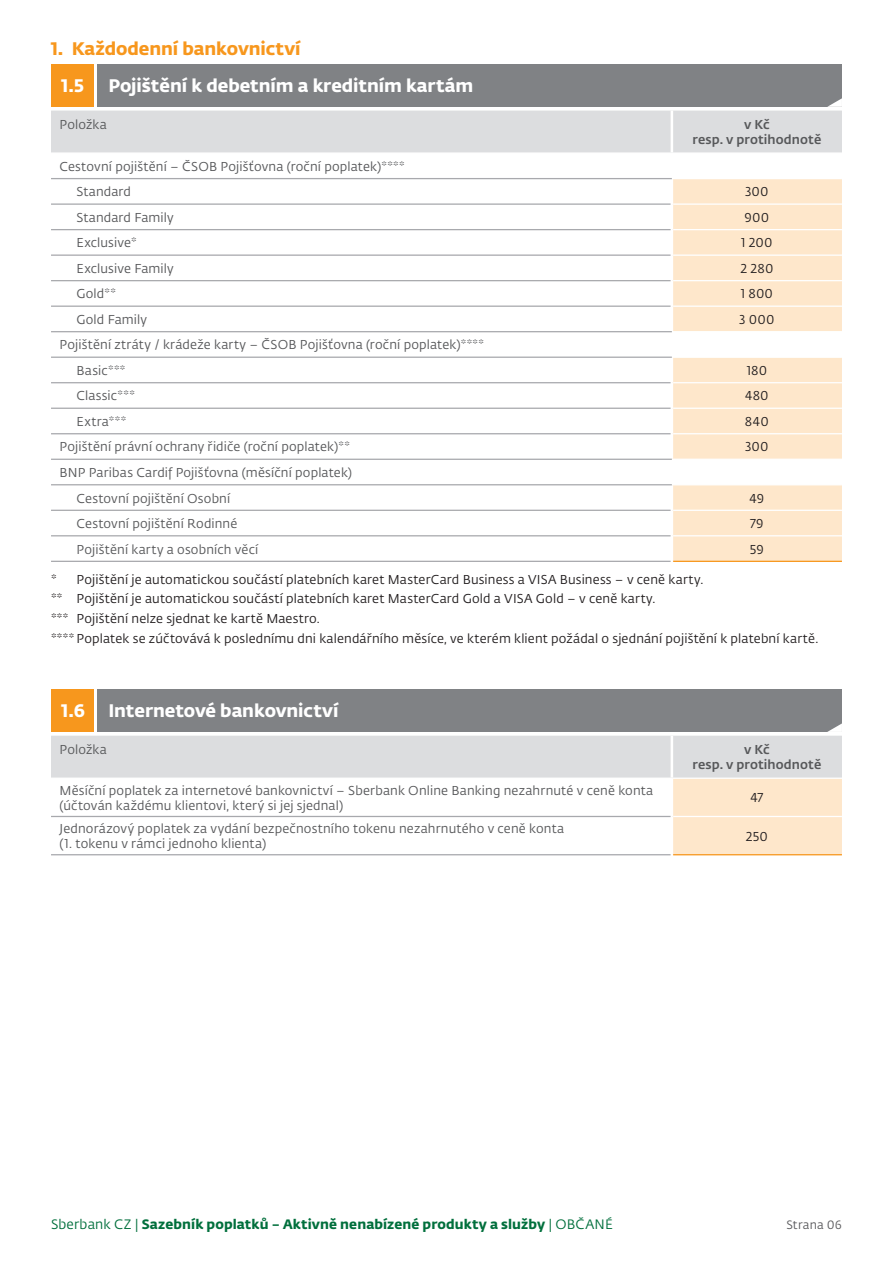
<style>
.page{position:relative;width:893px;height:1263px;background:#fff}
.page>*{position:absolute;margin:0;border:0;box-sizing:border-box;transform-origin:0 0}
.t1{font:18px "Fedra Sans Pro Bold LF";letter-spacing:-.005em;color:#fff}
.t2{font:18px "Fedra Sans Pro Bold LF";letter-spacing:-.005em;color:#f7971d}
.t3{font:13.5px "Fedra Sans Pro Bold LF";letter-spacing:.01em;color:#006f3c}
.t4{font:12.75px/15.3px "Fedra Sans Pro Book LF";letter-spacing:.01em;color:#57585a}
.t5{font:12.75px "Fedra Sans Pro Book LF";letter-spacing:.01em;color:#231f20}
.t6{font:12.75px "Fedra Sans Pro Medium LF";letter-spacing:.01em;color:#57585a}
.t7{font:12px "Fedra Sans Pro Book LF";letter-spacing:.015em;color:#5a5a5d}
.s1{font-family:"Fedra Sans Pro Book LF"}
</style>
<div class="page">
<div style="left:98px;top:689px;width:744px;height:42px;background:#808285"></div>
<div style="left:51px;top:689px;width:43px;height:42px;background:#f7971d"></div>
<svg style="left:51px;top:723px;width:791px;height:133px"></svg>
<hr style="left:51px;top:777px;width:621px;height:2px;background:#fff">
<hr style="left:672px;top:777px;width:170px;height:2px;background:#fff">
<hr style="left:673px;top:816px;width:169px;height:1px;background:#fff">
<hr style="left:673px;top:854px;width:169px;height:1px;background:#f7971d">
<hr style="left:51px;top:816px;width:620px;height:1px;background:#a8a9ad">
<hr style="left:51px;top:854px;width:620px;height:1px;background:#a8a9ad">
<div style="left:98px;top:64px;width:744px;height:42px;background:#808285"></div>
<div style="left:51px;top:64px;width:43px;height:42px;background:#f7971d"></div>
<svg style="left:51px;top:98px;width:791px;height:54px"></svg>
<svg style="left:51px;top:179px;width:621px;height:382px"></svg>
<svg style="left:673px;top:179px;width:169px;height:382px;background:#feead2"></svg>
<hr style="left:671px;top:111px;width:2px;height:41px;background:#fff">
<hr style="left:672px;top:331px;width:170px;height:1px;background:#fff">
<hr style="left:672px;top:459px;width:170px;height:1px;background:#fff">
<hr style="left:671px;top:179px;width:2px;height:25px;background:#fff">
<hr style="left:671px;top:204px;width:2px;height:26px;background:#fff">
<hr style="left:671px;top:230px;width:2px;height:25px;background:#fff">
<hr style="left:671px;top:255px;width:2px;height:26px;background:#fff">
<hr style="left:671px;top:281px;width:2px;height:25px;background:#fff">
<hr style="left:671px;top:306px;width:2px;height:25px;background:#fff">
<hr style="left:671px;top:358px;width:2px;height:25px;background:#fff">
<hr style="left:671px;top:383px;width:2px;height:25px;background:#fff">
<hr style="left:671px;top:408px;width:2px;height:26px;background:#fff">
<hr style="left:671px;top:434px;width:2px;height:25px;background:#fff">
<hr style="left:671px;top:485px;width:2px;height:25px;background:#fff">
<hr style="left:671px;top:510px;width:2px;height:26px;background:#fff">
<hr style="left:671px;top:536px;width:2px;height:25px;background:#fff">
<hr style="left:673px;top:203px;width:169px;height:2px;background:#fff">
<hr style="left:673px;top:229px;width:169px;height:1px;background:#fff">
<hr style="left:673px;top:254px;width:169px;height:2px;background:#fff">
<hr style="left:673px;top:280px;width:169px;height:1px;background:#fff">
<hr style="left:673px;top:306px;width:169px;height:1px;background:#fff">
<hr style="left:672px;top:357px;width:170px;height:1px;background:#fff">
<hr style="left:673px;top:382px;width:169px;height:1px;background:#fff">
<hr style="left:673px;top:408px;width:169px;height:1px;background:#fff">
<hr style="left:673px;top:433px;width:169px;height:1px;background:#fff">
<hr style="left:672px;top:484px;width:170px;height:1px;background:#fff">
<hr style="left:673px;top:510px;width:169px;height:1px;background:#fff">
<hr style="left:673px;top:535px;width:169px;height:1px;background:#fff">
<hr style="left:51px;top:178px;width:621px;height:1px;background:#a8a9ad">
<hr style="left:51px;top:203px;width:620px;height:2px;background:#a8a9ad">
<hr style="left:51px;top:229px;width:620px;height:1px;background:#a8a9ad">
<hr style="left:51px;top:254px;width:620px;height:2px;background:#a8a9ad">
<hr style="left:51px;top:280px;width:620px;height:1px;background:#a8a9ad">
<hr style="left:51px;top:306px;width:620px;height:1px;background:#a8a9ad">
<hr style="left:51px;top:331px;width:621px;height:1px;background:#a8a9ad">
<hr style="left:51px;top:459px;width:621px;height:1px;background:#a8a9ad">
<hr style="left:51px;top:357px;width:621px;height:1px;background:#a8a9ad">
<hr style="left:51px;top:382px;width:620px;height:1px;background:#a8a9ad">
<hr style="left:51px;top:408px;width:620px;height:1px;background:#a8a9ad">
<hr style="left:51px;top:433px;width:620px;height:1px;background:#a8a9ad">
<hr style="left:51px;top:484px;width:621px;height:1px;background:#a8a9ad">
<hr style="left:51px;top:510px;width:620px;height:1px;background:#a8a9ad">
<hr style="left:51px;top:535px;width:620px;height:1px;background:#a8a9ad">
<hr style="left:51px;top:561px;width:620px;height:1px;background:#a8a9ad">
<hr style="left:673px;top:561px;width:169px;height:1px;background:#f7971d">
<p class="t2" style="left:51px;top:35px;width:251px">1. Každodenní bankovnictví</p>
<p class="t1" style="left:62px;top:71px;width:24px">1.5</p>
<p class="t1" style="left:108px;top:71px;width:366px">Pojištění k debetním a kreditním kartám</p>
<p class="t4" style="left:60px;top:116px;width:49px">Položka</p>
<p class="t6" style="left:744px;top:115px;width:27px">v Kč</p>
<p class="t6" style="left:692px;top:130px;width:130px">resp. v protihodnotě</p>
<p class="t4" style="left:60px;top:158px;width:347px">Cestovní pojištění – ČSOB Pojišťovna (roční poplatek)****</p>
<p class="t4" style="left:77px;top:184px;width:56px">Standard</p>
<p class="t5" style="left:745px;top:183px;width:25px">300</p>
<p class="t4" style="left:77px;top:209px;width:99px">Standard Family</p>
<p class="t5" style="left:745px;top:208px;width:26px">900</p>
<p class="t4" style="left:77px;top:235px;width:62px">Exclusive*</p>
<p class="t5" style="left:741px;top:234px;width:33px">1 200</p>
<p class="t4" style="left:77px;top:260px;width:99px">Exclusive Family</p>
<p class="t5" style="left:740px;top:259px;width:35px">2 280</p>
<p class="t4" style="left:77px;top:286px;width:41px">Gold**</p>
<p class="t5" style="left:741px;top:285px;width:34px">1 800</p>
<p class="t4" style="left:77px;top:311px;width:72px">Gold Family</p>
<p class="t5" style="left:739px;top:311px;width:37px">3 000</p>
<p class="t4" style="left:60px;top:337px;width:426px">Pojištění ztráty / krádeže karty – ČSOB Pojišťovna (roční poplatek)****</p>
<p class="t4" style="left:77px;top:362px;width:50px">Basic***</p>
<p class="t5" style="left:747px;top:362px;width:22px">180</p>
<p class="t4" style="left:77px;top:388px;width:60px">Classic***</p>
<p class="t5" style="left:745px;top:387px;width:25px">480</p>
<p class="t4" style="left:77px;top:413px;width:51px">Extra***</p>
<p class="t5" style="left:745px;top:413px;width:25px">840</p>
<p class="t4" style="left:60px;top:439px;width:292px">Pojištění právní ochrany řidiče (roční poplatek)**</p>
<p class="t5" style="left:745px;top:438px;width:25px">300</p>
<p class="t4" style="left:60px;top:464px;width:294px">BNP Paribas Cardif Pojišťovna (měsíční poplatek)</p>
<p class="t4" style="left:77px;top:490px;width:155px">Cestovní pojištění Osobní</p>
<p class="t5" style="left:749px;top:489px;width:16px">49</p>
<p class="t4" style="left:77px;top:515px;width:162px">Cestovní pojištění Rodinné</p>
<p class="t5" style="left:750px;top:515px;width:15px">79</p>
<p class="t4" style="left:77px;top:541px;width:183px">Pojištění karty a osobních věcí</p>
<p class="t5" style="left:750px;top:540px;width:16px">59</p>
<p class="t5" style="left:51px;top:570px;width:654px">* Pojištění je automatickou součástí platebních karet MasterCard Business a VISA Business – v ceně karty.</p>
<p class="t5" style="left:51px;top:590px;width:606px">** Pojištění je automatickou součástí platebních karet MasterCard Gold a VISA Gold – v ceně karty.</p>
<p class="t5" style="left:51px;top:610px;width:270px">*** Pojištění nelze sjednat ke kartě Maestro.</p>
<p class="t5" style="left:51px;top:630px;width:769px">**** Poplatek se zúčtovává k poslednímu dni kalendářního měsíce, ve kterém klient požádal o sjednání pojištění k platební kartě.</p>
<p class="t1" style="left:62px;top:696px;width:25px">1.6</p>
<p class="t1" style="left:108px;top:696px;width:231px">Internetové bankovnictví</p>
<p class="t4" style="left:60px;top:742px;width:49px">Položka</p>
<p class="t6" style="left:744px;top:740px;width:27px">v Kč</p>
<p class="t6" style="left:692px;top:755px;width:130px">resp. v protihodnotě</p>
<p class="t4" style="left:60px;top:782px;width:595px">Měsíční poplatek za internetové bankovnictví – Sberbank Online Banking nezahrnuté v ceně konta (účtován každému klientovi, který si jej sjednal)</p>
<p class="t5" style="left:750px;top:789px;width:15px">47</p>
<p class="t4" style="left:60px;top:820px;width:506px">Jednorázový poplatek za vydání bezpečnostního tokenu nezahrnutého v ceně konta</p>
<p class="t4" style="left:60px;top:836px;width:208px">(1. tokenu v rámci jednoho klienta)</p>
<p class="t5" style="left:746px;top:827px;width:24px">250</p>
<p class="t3" style="left:51px;top:1213px;width:563px"><span class="s1">Sberbank CZ |</span> Sazebník poplatků – Aktivně nenabízené produkty a služby <span class="s1">| OBČANÉ</span></p>
<p class="t7" style="left:786px;top:1216px;width:57px">Strana 06</p>
</div>
